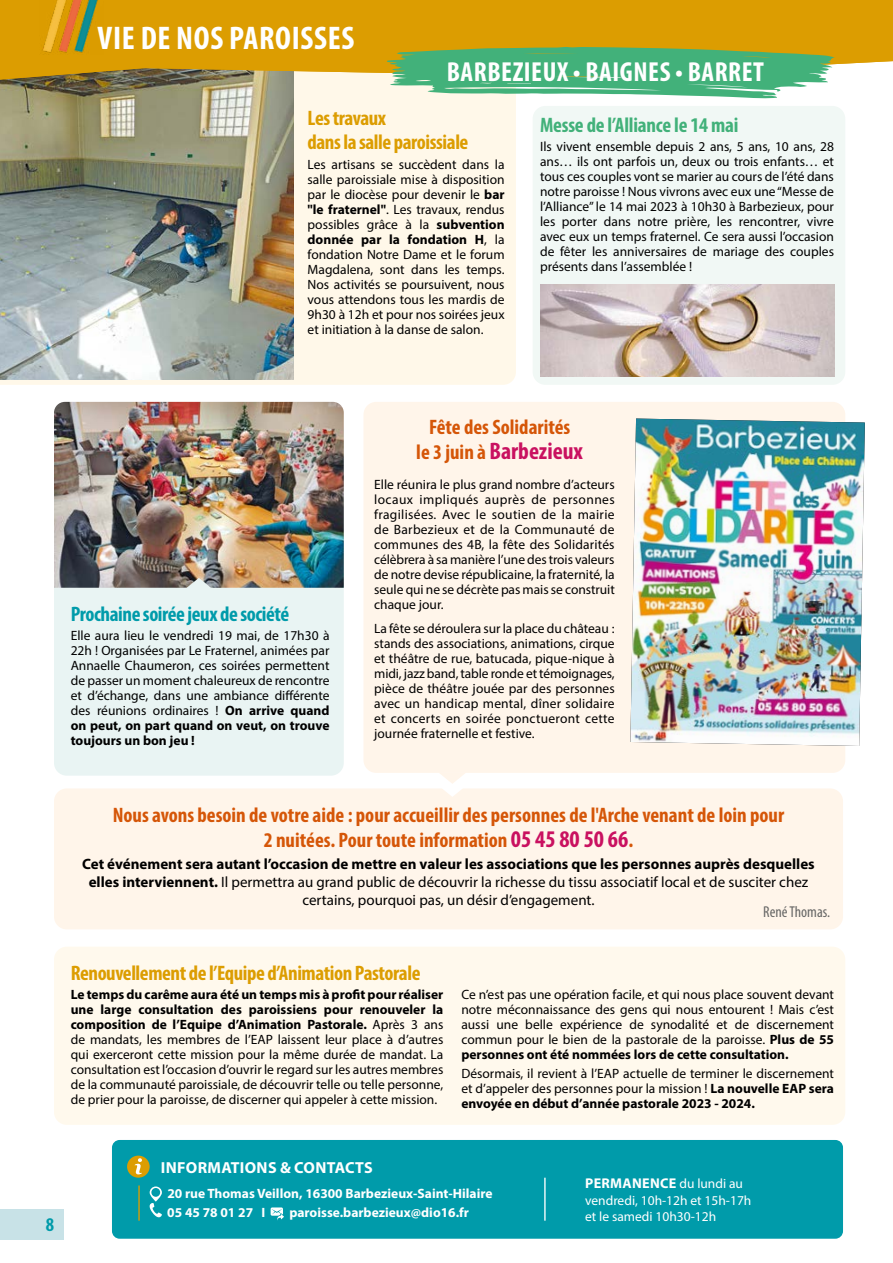
<style>
.page{position:relative;width:893px;height:1263px;background:#fff}
.page>*{position:absolute;margin:0;border:0;box-sizing:border-box;transform-origin:0 0}
.t1{font:700 condensed 32.85px "Myriad Pro";letter-spacing:.02em;color:#fff}
.t2{font:700 condensed 27.6px "Myriad Pro";letter-spacing:.02em;color:#fff}
.t3{font:700 condensed 24px "Myriad Pro";color:#c91160}
.t4{font:700 condensed 21px/24.3px "Myriad Pro";color:#d55608;text-align:center}
.t5{font:700 condensed 21px/24px "Myriad Pro";letter-spacing:-.02em;color:#dc9d01}
.t6{font:700 condensed 21px "Myriad Pro";letter-spacing:-.02em;color:#009baa}
.t7{font:700 condensed 21px "Myriad Pro";letter-spacing:-.01em;color:#42b17a}
.t8{font:700 condensed 19.5px "Myriad Pro";color:#009baa}
.t9{font:700 16.05px "Myriad Pro";letter-spacing:.02em;color:#fff}
.t10{font:condensed 15.75px "Myriad Pro";color:#666665}
.t11{font:15px/18px "Myriad Pro";color:#000;text-align:center}
.t12{font:700 14.1px "Myriad Pro";letter-spacing:.02em;color:#fff}
.t13{font:13.5px/15px "Myriad Pro";color:#000;text-align:justify}
.t14{font:700 13.5px/18.9px "Myriad Pro";color:#fff}
.t15{font:13.5px/16.2px "Myriad Pro";color:#fff}
.s1{font-weight:700}
.s2{font-size:21px;color:#d55608}
.s3{font-size:24px;color:#c91160}
.s4{font-weight:400;font-size:13.5px}
</style>
<div class="page">
<div style="left:54px;top:418px;width:290px;height:358px;background:#e9f4f3;border-radius:13px"></div>
<div style="left:0;top:80px;width:516px;height:305px;background:#fff8e9"></div>
<img style="left:0;top:80px;width:293px;height:300px">
<div style="left:363px;top:402px;width:482px;height:371px;background:#fff5ea;border-radius:13px"></div>
<div style="left:533px;top:106px;width:312px;height:279px;background:#f1f8f5;border-radius:13px"></div>
<div style="left:54px;top:788px;width:789px;height:141px;background:#fff5ea;border-radius:13px"></div>
<div style="left:0;top:1210px;width:64px;height:30px;background:#c8e2e7"></div>
<svg style="left:0;top:0;width:893px;height:79px;background:#d89e0b"></svg>
<img style="left:39px;top:0;width:65px;height:54px">
<div style="left:112px;top:1140px;width:731px;height:99px;background:#009baa;border-radius:8px"></div>
<div style="left:127px;top:1155px;width:23px;height:23px;background:#dc9d01;border-radius:50%"></div>
<svg style="left:135px;top:1158px;width:7px;height:16px"></svg>
<hr style="left:138px;top:1185px;width:2px;height:36px;background:#dc9d01">
<hr style="left:544px;top:1178px;width:2px;height:43px;background:#fff">
<svg style="left:150px;top:1186px;width:12px;height:15px"></svg>
<div style="left:151px;top:1188px;width:9px;height:9px;background:#009baa;border-radius:50%"></div>
<svg style="left:150px;top:1203px;width:12px;height:14px"></svg>
<svg style="left:271px;top:1207px;width:13px;height:13px"></svg>
<svg style="left:387px;top:47px;width:448px;height:52px;background:#6abb85"></svg>
<img style="left:541px;top:284px;width:293px;height:93px">
<img style="left:54px;top:402px;width:290px;height:186px">
<svg style="left:185px;top:578px;width:27px;height:10px"></svg>
<img style="left:630px;top:419px;width:235px;height:327px">
<div style="left:54px;top:947px;width:791px;height:178px;background:#fff9ed;border-radius:13px"></div>
<svg style="left:440px;top:773px;width:25px;height:24px"></svg>
<h1 class="t1" style="left:98px;top:18px;width:258px">VIE DE NOS PAROISSES</h1>
<h2 class="t2" style="left:447px;top:54px;width:319px">BARBEZIEUX • BAIGNES • BARRET</h2>
<h3 class="t5" style="left:308px;top:106px;width:162px">Les travaux<br>dans la salle paroissiale</h3>
<p class="t13" style="left:308px;top:156px;width:199px">Les artisans se succèdent dans la salle paroissiale mise à disposition par le diocèse pour devenir le <span class="s1">bar "le fraternel"</span>. Les travaux, rendus possibles grâce à la <span class="s1">subvention donnée par la fondation H</span>, la fondation Notre Dame et le forum Magdalena, sont dans les temps.<br>Nos activités se poursuivent, nous vous attendons tous les mardis de 9h30 à 12h et pour nos soirées jeux et initiation à la danse de salon.</p>
<h3 class="t7" style="left:540px;top:112px;width:200px">Messe de l’Alliance le 14 mai</h3>
<p class="t13" style="left:540px;top:139px;width:296px">Ils vivent ensemble depuis 2 ans, 5 ans, 10 ans, 28 ans… ils ont parfois un, deux ou trois enfants… et tous ces couples vont se marier au cours de l’été dans notre paroisse ! Nous vivrons avec eux une “Messe de l’Alliance” le 14 mai 2023 à 10h30 à Barbezieux, pour les porter dans notre prière, les rencontrer, vivre avec eux un temps fraternel. Ce sera aussi l’occasion de fêter les anniversaires de mariage des couples présents dans l’assemblée !</p>
<h3 class="t6" style="left:71px;top:600px;width:220px">Prochaine soirée jeux de société</h3>
<p class="t13" style="left:71px;top:627px;width:260px">Elle aura lieu le vendredi 19 mai, de 17h30 à 22h ! Organisées par Le Fraternel, animées par Annaelle Chaumeron, ces soirées permettent de passer un moment chaleureux de rencontre et d’échange, dans une ambiance différente des réunions ordinaires ! <span class="s1">On arrive quand on peut, on part quand on veut, on trouve toujours un bon jeu !</span></p>
<h3 class="t4" style="left:429px;top:415px;width:143px">Fête des Solidarités</h3>
<h3 class="t3" style="left:416px;top:436px;width:168px"><span class="s2">le 3 juin à</span> Barbezieux</h3>
<p class="t13" style="left:374px;top:477px;width:242px">Elle réunira le plus grand nombre d’acteurs locaux impliqués auprès de personnes fragilisées. Avec le soutien de la mairie de Barbezieux et de la Communauté de communes des 4B, la fête des Solidarités célèbrera à sa manière l’une des trois valeurs de notre devise républicaine, la fraternité, la seule qui ne se décrète pas mais se construit chaque jour.</p>
<p class="t13" style="left:374px;top:620px;width:242px">La fête se déroulera sur la place du château : stands des associations, animations, cirque et théâtre de rue, batucada, pique-nique à midi, jazz band, table ronde et témoignages, pièce de théâtre jouée par des personnes avec un handicap mental, dîner solidaire et concerts en soirée ponctueront cette journée fraternelle et festive.</p>
<h3 class="t4" style="left:113px;top:803px;width:673px">Nous avons besoin de votre aide : pour accueillir des personnes de l'Arche venant de loin pour<br>2 nuitées. Pour toute information <span class="s3">05 45 80 50 66</span>.</h3>
<p class="t11" style="left:82px;top:854px;width:734px"><span class="s1">Cet événement sera autant l’occasion de mettre en valeur les associations que les personnes auprès desquelles elles interviennent.</span> Il permettra au grand public de découvrir la richesse du tissu associatif local et de susciter chez certains, pourquoi pas, un désir d’engagement.</p>
<p class="t10" style="left:763px;top:902px;width:68px">René Thomas.</p>
<h3 class="t5" style="left:71px;top:960px;width:351px">Renouvellement de l’Equipe d’Animation Pastorale</h3>
<p class="t13" style="left:71px;top:986px;width:374px"><span class="s1">Le temps du carême aura été un temps mis à profit pour réaliser une large consultation des paroissiens pour renouveler la composition de l’Equipe d’Animation Pastorale.</span> Après 3 ans de mandats, les membres de l’EAP laissent leur place à d’autres qui exerceront cette mission pour la même durée de mandat. La consultation est l’occasion d’ouvrir le regard sur les autres membres de la communauté paroissiale, de découvrir telle ou telle personne, de prier pour la paroisse, de discerner qui appeler à cette mission.</p>
<p class="t13" style="left:461px;top:986px;width:374px">Ce n’est pas une opération facile, et qui nous place souvent devant notre méconnaissance des gens qui nous entourent ! Mais c’est aussi une belle expérience de synodalité et de discernement commun pour le bien de la pastorale de la paroisse. <span class="s1">Plus de 55 personnes ont été nommées lors de cette consultation.</span></p>
<p class="t13" style="left:461px;top:1066px;width:374px">Désormais, il revient à l’EAP actuelle de terminer le discernement et d’appeler des personnes pour la mission ! <span class="s1">La nouvelle EAP sera envoyée en début d’année pastorale 2023 - 2024.</span></p>
<h3 class="t8" style="left:46px;top:1212px;width:10px">8</h3>
<p class="t9" style="left:161px;top:1157px;width:213px">INFORMATIONS &amp; CONTACTS</p>
<p class="t14" style="left:167px;top:1184px;width:327px">20 rue Thomas Veillon, 16300 Barbezieux-Saint-Hilaire<br>05 45 78 01 27 I</p>
<p class="t14" style="left:289px;top:1203px;width:181px">paroisse.barbezieux@dio16.fr</p>
<p class="t12" style="left:585px;top:1174px;width:159px">PERMANENCE <span class="s4">du lundi au</span></p>
<p class="t15" style="left:585px;top:1192px;width:168px">vendredi, 10h-12h et 15h-17h et le samedi 10h30-12h</p>
</div>
